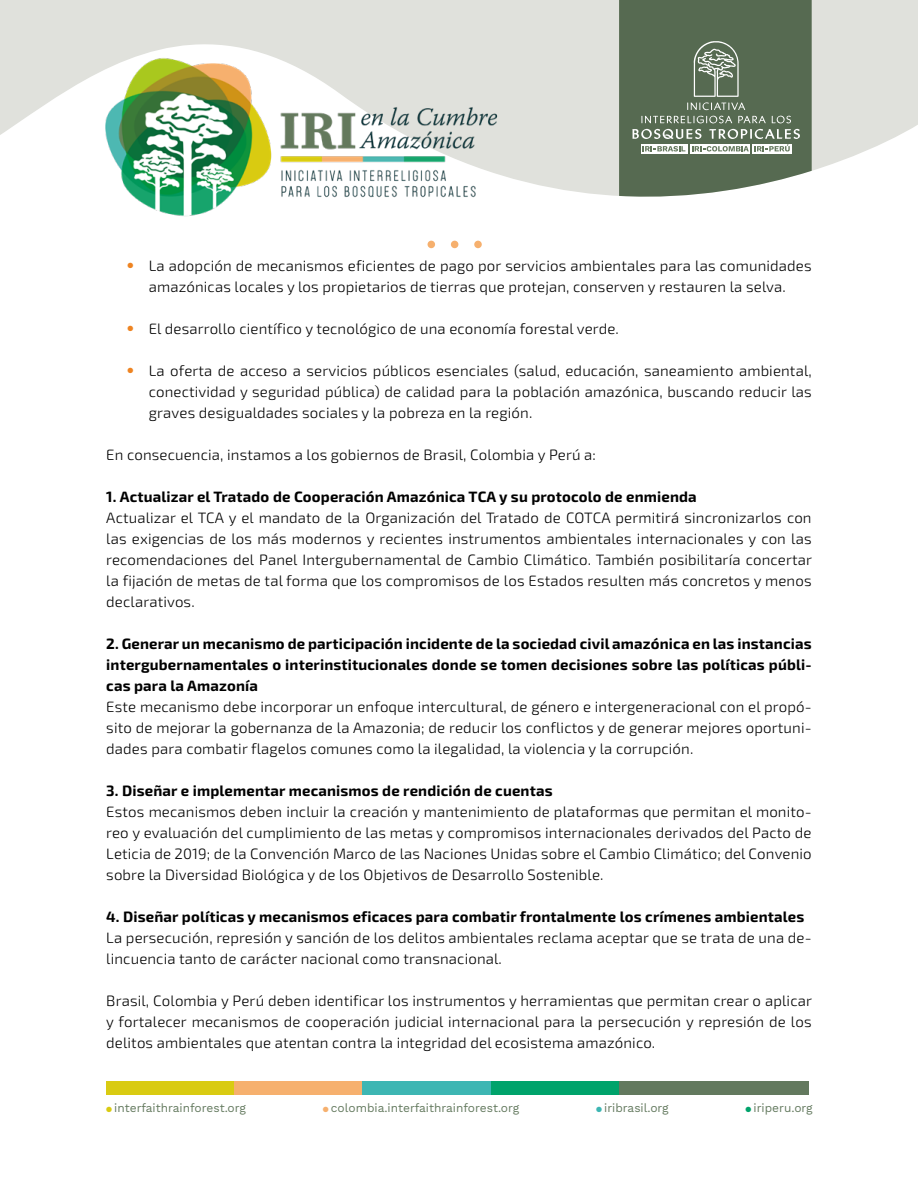
<style>
.page{position:relative;width:918px;height:1188px;background:#fff}
.page>*{position:absolute;margin:0;border:0;box-sizing:border-box;transform-origin:0 0}
.t1{font:300 15px/21px "Exo 2";letter-spacing:.01em;color:#000;text-align:justify}
.t2{font:700 15px/21px "Exo 2";letter-spacing:.01em;color:#000;text-align:justify}
.t3{font:11.85px "Work Sans";color:#63795e}
.s1{color:#d9cb12}
.s2{color:#f6b06e}
.s3{color:#3db6b3}
.s4{color:#00a36b}
</style>
<div class="page">
<svg style="left:0;top:0;width:918px;height:249px;fill:#e0e1dc"></svg>
<div style="left:428px;top:241px;width:7px;height:7px;background:#f6b06e;border-radius:50%"></div>
<div style="left:451px;top:241px;width:7px;height:7px;background:#f6b06e;border-radius:50%"></div>
<div style="left:474px;top:241px;width:8px;height:7px;background:#f6b06e;border-radius:50%"></div>
<svg style="left:619px;top:0;width:193px;height:198px;background:#697b65"></svg>
<img style="left:102px;top:54px;width:400px;height:166px">
<div style="left:106px;top:1082px;width:129px;height:13px;background:#d9cb12"></div>
<div style="left:235px;top:1082px;width:128px;height:13px;background:#f6b06e"></div>
<div style="left:363px;top:1082px;width:128px;height:13px;background:#3db6b3"></div>
<div style="left:491px;top:1082px;width:128px;height:13px;background:#00a36b"></div>
<div style="left:619px;top:1082px;width:190px;height:13px;background:#63795e"></div>
<p class="t1" style="left:128px;top:255px;width:686px;text-align:center"><sup>●</sup> La adopción de mecanismos eficientes de pago por servicios ambientales para las comunidades amazónicas locales y los propietarios de tierras que protejan, conserven y restauren la selva.</p>
<p class="t1" style="left:128px;top:318px;width:493px"><sup>●</sup> El desarrollo científico y tecnológico de una economía forestal verde.</p>
<p class="t1" style="left:149px;top:360px;width:664px;text-indent:-21px"><sup>●</sup> La oferta de acceso a servicios públicos esenciales (salud, educación, saneamiento ambiental, conectividad y seguridad pública) de calidad para la población amazónica, buscando reducir las graves desigualdades sociales y la pobreza en la región.</p>
<p class="t1" style="left:106px;top:444px;width:491px">En consecuencia, instamos a los gobiernos de Brasil, Colombia y Perú a:</p>
<p class="t2" style="left:106px;top:486px;width:592px">1. Actualizar el Tratado de Cooperación Amazónica TCA y su protocolo de enmienda</p>
<p class="t1" style="left:106px;top:507px;width:707px">Actualizar el TCA y el mandato de la Organización del Tratado de COTCA permitirá sincronizarlos con las exigencias de los más modernos y recientes instrumentos ambientales internacionales y con las recomendaciones del Panel Intergubernamental de Cambio Climático. También posibilitaría concertar la fijación de metas de tal forma que los compromisos de los Estados resulten más concretos y menos declarativos.</p>
<p class="t2" style="left:106px;top:633px;width:707px">2. Generar un mecanismo de participación incidente de la sociedad civil amazónica en las instancias intergubernamentales o interinstitucionales donde se tomen decisiones sobre las políticas públi&shy;cas para la Amazonía</p>
<p class="t1" style="left:106px;top:696px;width:707px">Este mecanismo debe incorporar un enfoque intercultural, de género e intergeneracional con el propó&shy;sito de mejorar la gobernanza de la Amazonia; de reducir los conflictos y de generar mejores oportuni&shy;dades para combatir flagelos comunes como la ilegalidad, la violencia y la corrupción.</p>
<p class="t2" style="left:106px;top:780px;width:448px">3. Diseñar e implementar mecanismos de rendición de cuentas</p>
<p class="t1" style="left:106px;top:801px;width:707px">Estos mecanismos deben incluir la creación y mantenimiento de plataformas que permitan el monito&shy;reo y evaluación del cumplimiento de las metas y compromisos internacionales derivados del Pacto de Leticia de 2019; de la Convención Marco de las Naciones Unidas sobre el Cambio Climático; del Convenio sobre la Diversidad Biológica y de los Objetivos de Desarrollo Sostenible.</p>
<p class="t2" style="left:106px;top:906px;width:700px">4. Diseñar políticas y mecanismos eficaces para combatir frontalmente los crímenes ambientales</p>
<p class="t1" style="left:106px;top:927px;width:707px">La persecución, represión y sanción de los delitos ambientales reclama aceptar que se trata de una de&shy;lincuencia tanto de carácter nacional como transnacional.</p>
<p class="t1" style="left:106px;top:990px;width:707px">Brasil, Colombia y Perú deben identificar los instrumentos y herramientas que permitan crear o aplicar y fortalecer mecanismos de cooperación judicial internacional para la persecución y represión de los delitos ambientales que atentan contra la integridad del ecosistema amazónico.</p>
<p class="t3" style="left:106px;top:1101px;width:141px"><span class="s1">●</span> interfaithrainforest.org</p>
<p class="t3" style="left:323px;top:1101px;width:198px"><span class="s2">●</span> colombia.interfaithrainforest.org</p>
<p class="t3" style="left:596px;top:1101px;width:74px"><span class="s3">●</span> iribrasil.org</p>
<p class="t3" style="left:746px;top:1101px;width:69px"><span class="s4">●</span> iriperu.org</p>
</div>
